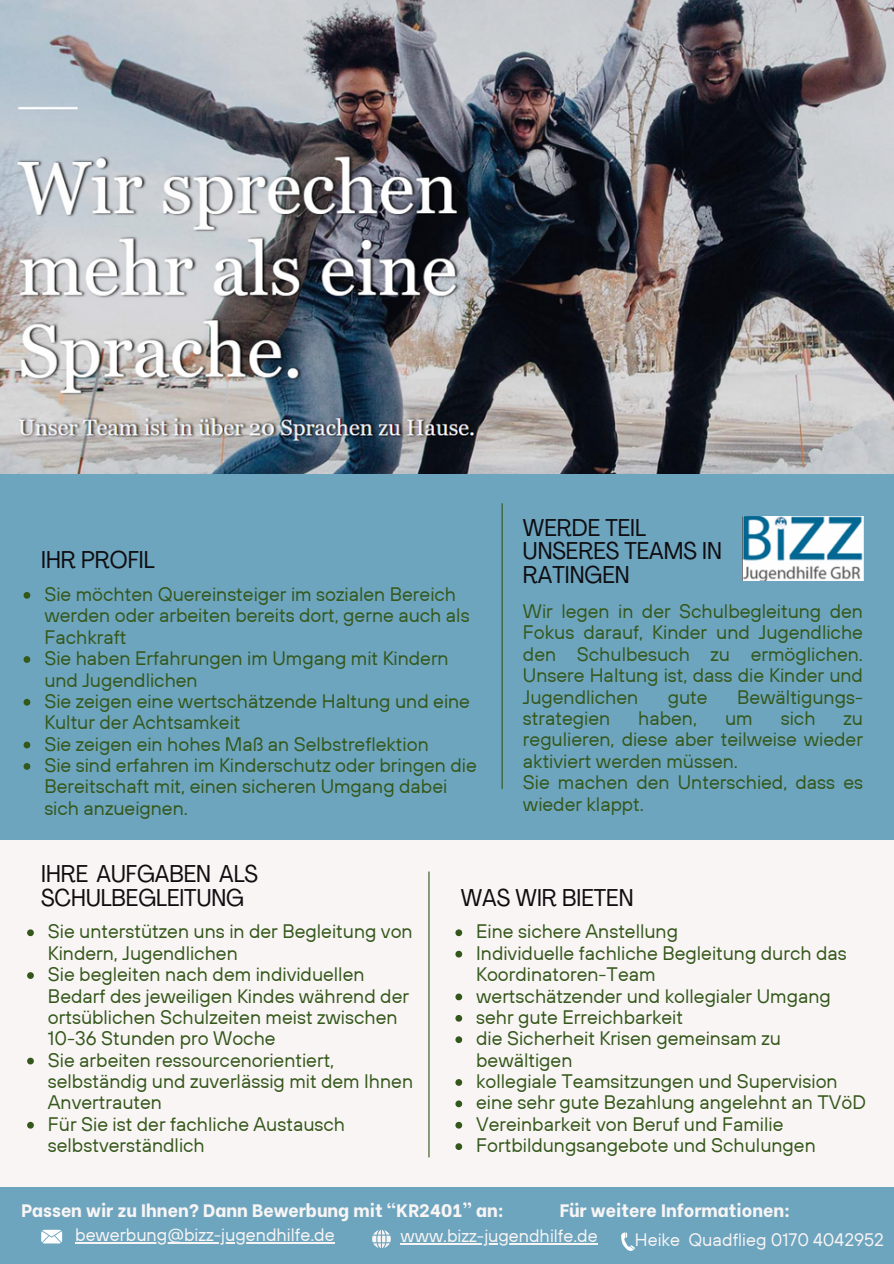
<style>
.page{position:relative;width:894px;height:1264px;background:#fff}
.page>*{position:absolute;margin:0;border:0;box-sizing:border-box;transform-origin:0 0}
.t1{font:condensed 24px/23.7px "Agrandir";color:#0f0d10}
.t2{font:19.5px/21.3px "TT Hoves";color:#34571a}
.t3{font:18px "TT Hoves";color:#f8f5f4}
.t4{font:800 18px "Be Vietnam";color:#f8f5f4}
</style>
<div class="page">
<div style="left:0;top:0;width:893px;height:1263px;background:#6da5bf"></div>
<img style="left:0;top:0;width:893px;height:473px">
<hr style="left:501px;top:503px;width:1px;height:286px;background:#34571a">
<div style="left:0;top:840px;width:893px;height:373px;background:#f8f5f4"></div>
<div style="left:0;top:1186px;width:893px;height:77px;background:#6da5bf"></div>
<svg style="left:41px;top:1229px;width:21px;height:14px"></svg>
<hr style="left:428px;top:871px;width:1px;height:286px;background:#34571a">
<svg style="left:372px;top:1230px;width:18px;height:17px"></svg>
<img style="left:742px;top:516px;width:121px;height:64px">
<svg style="left:621px;top:1232px;width:13px;height:19px"></svg>
<svg style="left:27px;top:929px;width:7px;height:7px"></svg>
<svg style="left:27px;top:972px;width:7px;height:6px"></svg>
<svg style="left:27px;top:1057px;width:7px;height:7px"></svg>
<svg style="left:27px;top:1121px;width:7px;height:7px"></svg>
<svg style="left:455px;top:929px;width:7px;height:7px"></svg>
<svg style="left:455px;top:950px;width:7px;height:7px"></svg>
<svg style="left:455px;top:993px;width:7px;height:7px"></svg>
<svg style="left:455px;top:1015px;width:7px;height:6px"></svg>
<svg style="left:455px;top:1036px;width:7px;height:7px"></svg>
<svg style="left:455px;top:1079px;width:7px;height:6px"></svg>
<svg style="left:455px;top:1100px;width:7px;height:7px"></svg>
<svg style="left:455px;top:1121px;width:7px;height:7px"></svg>
<svg style="left:455px;top:1143px;width:7px;height:6px"></svg>
<hr style="left:75px;top:1242px;width:259px;height:1px;background:#f8f5f4">
<svg style="left:24px;top:592px;width:6px;height:6px"></svg>
<svg style="left:24px;top:656px;width:6px;height:7px"></svg>
<svg style="left:24px;top:699px;width:6px;height:6px"></svg>
<svg style="left:24px;top:741px;width:6px;height:7px"></svg>
<svg style="left:24px;top:763px;width:6px;height:6px"></svg>
<hr style="left:400px;top:1243px;width:197px;height:1px;background:#f8f5f4">
<h1 class="t1" style="left:41px;top:549px;width:115px">IHR PROFIL</h1>
<p class="t2" style="left:44px;top:583px;width:426px">Sie möchten Quereinsteiger im sozialen Bereich werden oder arbeiten bereits dort, gerne auch als<br>Fachkraft</p>
<p class="t2" style="left:44px;top:647px;width:406px">Sie haben Erfahrungen im Umgang mit Kindern und Jugendlichen</p>
<p class="t2" style="left:44px;top:690px;width:427px">Sie zeigen eine wertschätzende Haltung und eine<br>Kultur der Achtsamkeit</p>
<p class="t2" style="left:44px;top:732px;width:386px">Sie zeigen ein hohes Maß an Selbstreflektion</p>
<p class="t2" style="left:44px;top:754px;width:434px">Sie sind erfahren im Kinderschutz oder bringen die<br>Bereitschaft mit, einen sicheren Umgang dabei sich anzueignen.</p>
<p class="t1" style="left:523px;top:518px;width:200px">WERDE TEIL<br>UNSERES TEAMS IN<br>RATINGEN</p>
<p class="t2" style="left:523px;top:600px;width:341px;text-align:justify">Wir legen in der Schulbegleitung den Fokus darauf, Kinder und Jugendliche den Schulbesuch zu ermöglichen.<br>Unsere Haltung ist, dass die Kinder und Jugendlichen</p>
<p class="t2" style="left:667px;top:685px;width:41px">gute</p>
<p class="t2" style="left:736px;top:685px;width:127px">Bewältigungs-</p>
<p class="t2" style="left:523px;top:707px;width:89px">strategien</p>
<p class="t2" style="left:638px;top:707px;width:60px">haben,</p>
<p class="t2" style="left:725px;top:707px;width:29px">um</p>
<p class="t2" style="left:780px;top:707px;width:36px">sich</p>
<p class="t2" style="left:523px;top:707px;width:341px;text-align:justify;text-indent:320px">zu regulieren, diese aber teilweise wieder aktiviert werden müssen.</p>
<p class="t2" style="left:523px;top:771px;width:341px">Sie machen den Unterschied, dass es wieder klappt.</p>
<h2 class="t1" style="left:41px;top:864px;width:218px">IHRE AUFGABEN ALS<br>SCHULBEGLEITUNG</h2>
<p class="t2" style="left:48px;top:920px;width:366px">Sie unterstützen uns in der Begleitung von<br>Kindern, Jugendlichen</p>
<p class="t2" style="left:48px;top:963px;width:362px">Sie begleiten nach dem individuellen Bedarf des jeweiligen Kindes während der ortsüblichen Schulzeiten meist zwischen 10-36 Stunden pro Woche</p>
<p class="t2" style="left:48px;top:1048px;width:366px">Sie arbeiten ressourcenorientiert, selbständig und zuverlässig mit dem Ihnen<br>Anvertrauten</p>
<p class="t2" style="left:48px;top:1112px;width:298px">Für Sie ist der fachliche Austausch selbstverständlich</p>
<h2 class="t1" style="left:460px;top:888px;width:174px">WAS WIR BIETEN</h2>
<p class="t2" style="left:476px;top:920px;width:203px">Eine sichere Anstellung</p>
<p class="t2" style="left:476px;top:941px;width:372px">Individuelle fachliche Begleitung durch das<br>Koordinatoren-Team</p>
<p class="t2" style="left:476px;top:984px;width:356px">wertschätzender und kollegialer Umgang</p>
<h1 class="t2" style="left:476px;top:1006px;width:208px">sehr gute Erreichbarkeit</h1>
<h1 class="t2" style="left:476px;top:1027px;width:306px">die Sicherheit Krisen gemeinsam zu bewältigen</h1>
<p class="t2" style="left:476px;top:1070px;width:363px">kollegiale Teamsitzungen und Supervision</p>
<p class="t2" style="left:476px;top:1091px;width:391px">eine sehr gute Bezahlung angelehnt an TVöD</p>
<p class="t2" style="left:476px;top:1112px;width:308px">Vereinbarkeit von Beruf und Familie</p>
<p class="t2" style="left:476px;top:1134px;width:341px">Fortbildungsangebote und Schulungen</p>
<p class="t4" style="left:22px;top:1195px;width:483px">Passen wir zu Ihnen? Dann Bewerbung mit “KR2401” an:</p>
<p class="t3" style="left:75px;top:1223px;width:261px">bewerbung@bizz-jugendhilfe.de</p>
<p class="t4" style="left:559px;top:1195px;width:232px">Für weitere Informationen:</p>
<p class="t3" style="left:634px;top:1228px;width:250px">Heike Quadflieg 0170 4042952</p>
<p class="t3" style="left:400px;top:1224px;width:198px">www.bizz-jugendhilfe.de</p>
</div>
